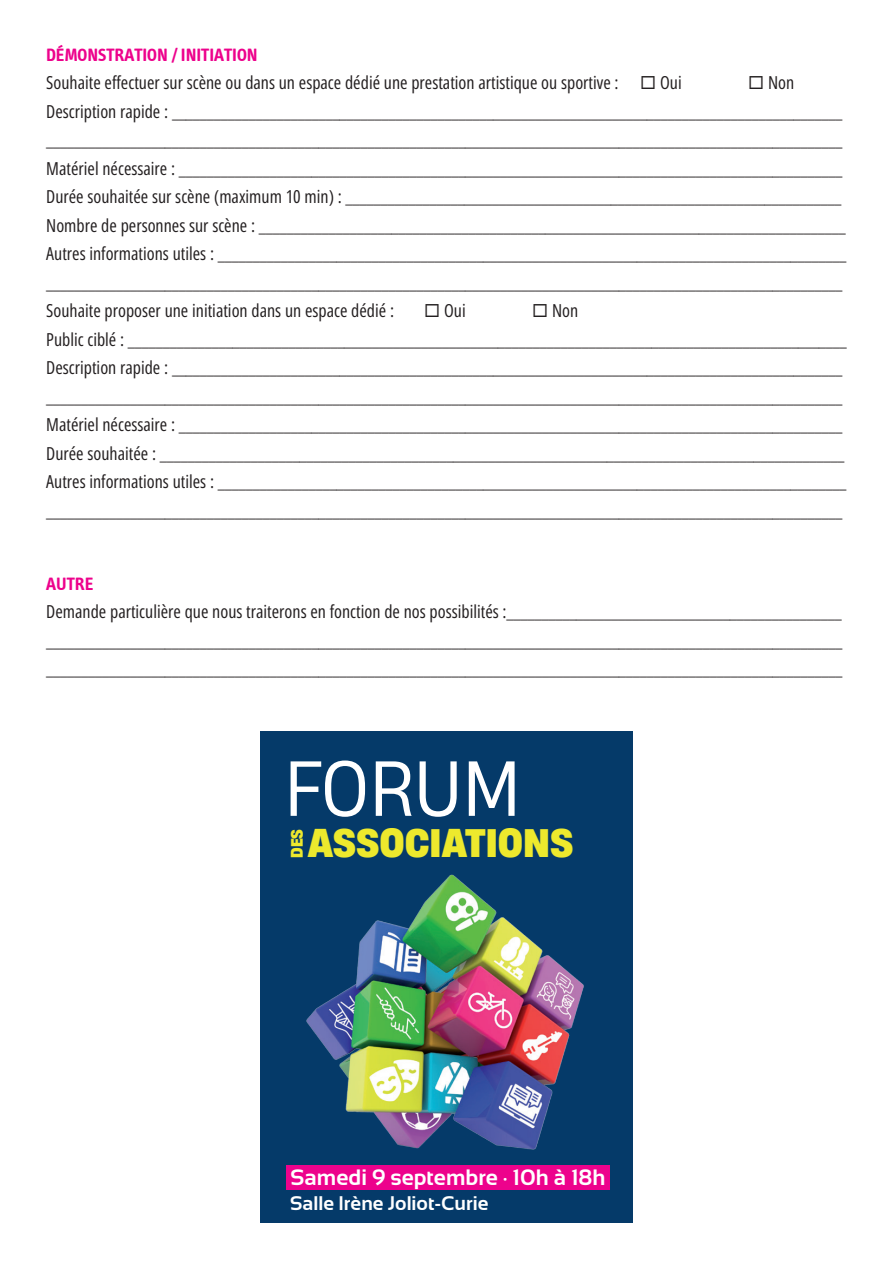
<style>
.page{position:relative;width:893px;height:1263px;background:#fff}
.page>*{position:absolute;margin:0;border:0;box-sizing:border-box;transform-origin:0 0}
.t1{font:73.35px "Heading Now Trial 63";color:#fff}
.t2{font:700 37.95px "Heading Now Trial 66";color:#ede92d}
.t3{font:700 22.2px "Sansation";color:#fff}
.t4{font:700 19.8px "Sansation";color:#fff}
.t5{font:18px/28.5px "Open Sans Hebrew Condensed";color:#231f20}
.t6{font:700 18px "Info";color:#ed028c}
.t7{font:700 15.75px "Heading Now Trial 66";color:#ede92d}
</style>
<div class="page">
<div style="left:260px;top:731px;width:373px;height:491px;background:#053a69"></div>
<img style="left:306px;top:874px;width:278px;height:276px">
<div style="left:286px;top:1165px;width:324px;height:24px;background:#ed028c"></div>
<p class="t6" style="left:46px;top:44px;width:213px">DÉMONSTRATION / INITIATION</p>
<p class="t5" style="left:46px;top:69px;width:637px">Souhaite effectuer sur scène ou dans un espace dédié une prestation artistique ou sportive : ◻ Oui</p>
<p class="t5" style="left:46px;top:69px;width:802px;text-indent:702px">◻ Non Description rapide : ________________________________________________________________________________________________ __________________________________________________________________________________________________________________ Matériel nécessaire : _______________________________________________________________________________________________ Durée souhaitée sur scène (maximum 10 min) : _______________________________________________________________________ Nombre de personnes sur scène : ____________________________________________________________________________________ Autres informations utiles : __________________________________________________________________________________________ __________________________________________________________________________________________________________________ Souhaite proposer une initiation dans un espace dédié :</p>
<p class="t5" style="left:46px;top:297px;width:802px;text-indent:486px">◻ Non<br>Public ciblé : _______________________________________________________________________________________________________ Description rapide : ________________________________________________________________________________________________ __________________________________________________________________________________________________________________ Matériel nécessaire : _______________________________________________________________________________________________ Durée souhaitée : __________________________________________________________________________________________________ Autres informations utiles : __________________________________________________________________________________________ __________________________________________________________________________________________________________________</p>
<p class="t5" style="left:424px;top:297px;width:43px">◻ Oui</p>
<p class="t6" style="left:46px;top:573px;width:49px">AUTRE</p>
<p class="t5" style="left:46px;top:598px;width:798px;text-align:justify">Demande particulière que nous traiterons en fonction de nos possibilités :________________________________________________ __________________________________________________________________________________________________________________ __________________________________________________________________________________________________________________</p>
<h1 class="t1" style="left:284px;top:737px;width:239px">FORUM</h1>
<p class="t7" style="left:285px;top:858px;width:31px;rotate:-90deg">DES</p>
<h2 class="t2" style="left:307px;top:814px;width:267px">ASSOCIATIONS</h2>
<p class="t3" style="left:291px;top:1165px;width:316px">Samedi 9 septembre · 10h à 18h</p>
<p class="t4" style="left:290px;top:1192px;width:200px">Salle Irène Joliot-Curie</p>
</div>
